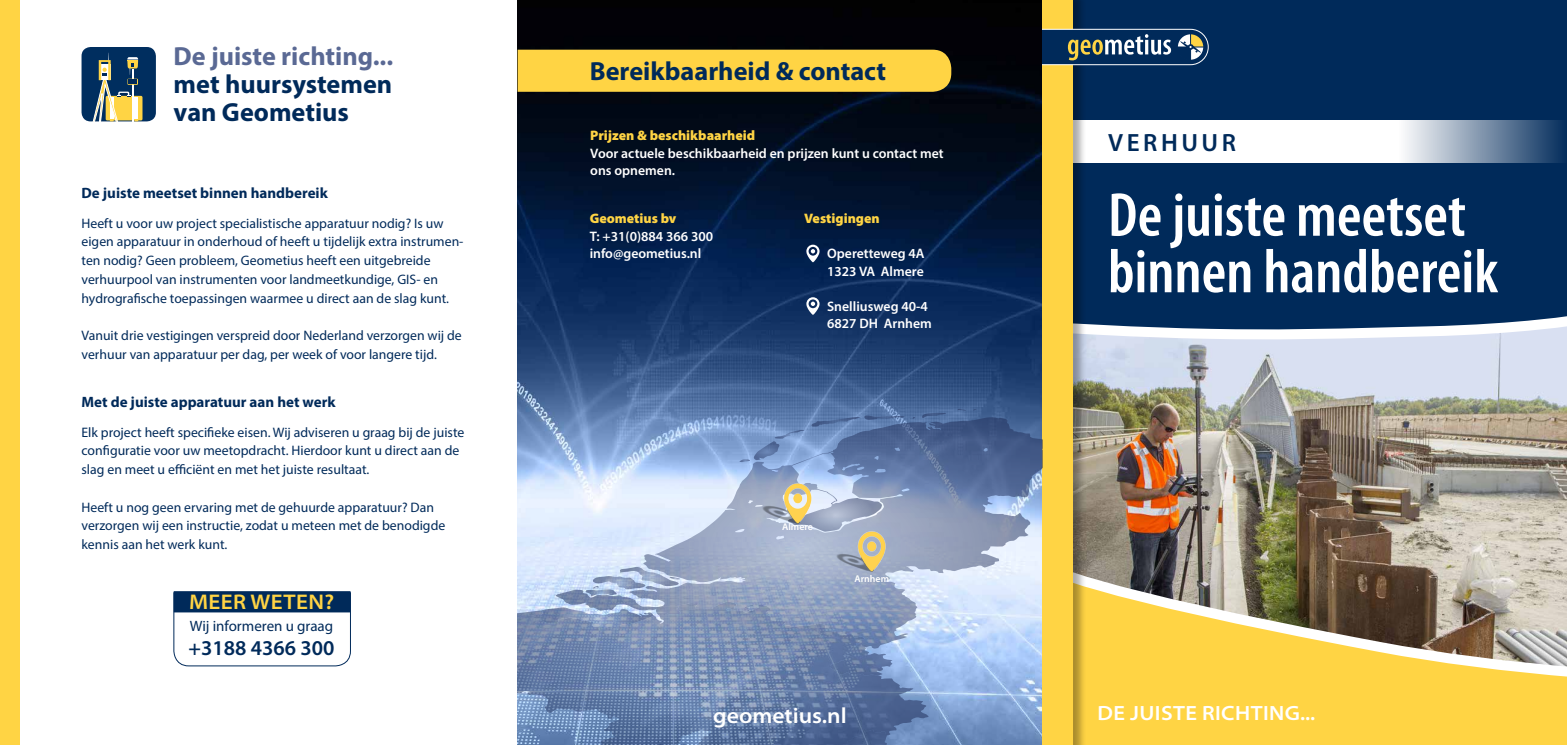
<style>
.page{position:relative;width:1567px;height:745px;background:#fff}
.page>*{position:absolute;margin:0;border:0;box-sizing:border-box;transform-origin:0 0}
.t1{font:600 condensed 62.5px/56.5px "Myriad Pro";color:#fff}
.t2{font:700 26.25px/27.9px "Myriad Pro";color:#002a5a}
.t3{font:700 26.25px "Myriad Pro";color:#5a6994}
.t4{font:600 25px "Myriad Pro";letter-spacing:.14em;color:#002a5a}
.t5{font:600 semi-expanded 21.88px "Myriad Pro";color:#fff}
.t6{font:600 semi-expanded 21.25px "Myriad Pro";letter-spacing:.02em;color:#ffd444}
.t7{font:600 21.12px "Myriad Pro";color:#002a5a}
.t8{font:600 semi-expanded 20.62px "Myriad Pro";letter-spacing:.02em;color:#fff}
.t9{font:700 15px "Myriad Pro";color:#002a5a}
.t10{font:15px "Myriad Pro";color:#002a5a}
.t11{font:13.75px/18.8px "Myriad Pro";color:#002a5a}
.t12{font:600 13.75px/17.5px "Myriad Pro";color:#fff}
.t13{font:900 13.75px "Myriad Pro";color:#ffd444}
.t14{font:600 9.88px "Myriad Pro";color:#fff}
</style>
<div class="page">
<img style="left:1087px;top:345px;width:479px;height:190px">
<svg style="left:1087px;top:535px;width:479px;height:209px;background:#cbb161"></svg>
<div style="left:1087px;top:0;width:479px;height:345px;background:#002a5a"></div>
<img style="left:517px;top:0;width:525px;height:744px">
<div style="left:517px;top:50px;width:434px;height:42px;background:#ffd444"></div>
<svg style="left:1087px;top:120px;width:479px;height:43px"></svg>
<div style="left:1042px;top:0;width:45px;height:744px;background:#000;opacity:.33"></div>
<div style="left:1042px;top:0;width:30px;height:744px;background:#ffd444"></div>
<svg style="left:1042px;top:29px;width:166px;height:36px;background:#3d5a74"></svg>
<svg style="left:826px;top:729px;width:115px;height:15px;background:#5873a2"></svg>
<svg style="left:739px;top:408px;width:246px;height:123px;background:#778eb6"></svg>
<svg style="left:744px;top:604px;width:10px;height:4px"></svg>
<svg style="left:517px;top:566px;width:208px;height:128px;background:#8b9ec0"></svg>
<img style="left:757px;top:481px;width:61px;height:44px">
<img style="left:831px;top:529px;width:61px;height:44px">
<div style="left:81px;top:47px;width:75px;height:74px;background:#002e5f;border-radius:9px"></div>
<div style="left:106px;top:96px;width:36px;height:24px;background:#ffd444;border-radius:2px"></div>
<hr style="left:135px;top:97px;width:3px;height:22px;background:#fff">
<hr style="left:132px;top:74px;width:1px;height:47px;background:#fff">
<svg style="left:93px;top:53px;width:28px;height:68px"></svg>
<svg style="left:127px;top:57px;width:11px;height:27px"></svg>
<div style="left:0;top:0;width:20px;height:744px;background:#ffd444"></div>
<svg style="left:806px;top:244px;width:13px;height:18px"></svg>
<svg style="left:806px;top:297px;width:13px;height:17px"></svg>
<div style="left:174px;top:590px;width:176px;height:22px;background:#2a4d75"></div>
<svg style="left:173px;top:592px;width:178px;height:73px"></svg>
<h2 class="t3" style="left:174px;top:39px;width:221px">De juiste richting...</h2>
<h2 class="t2" style="left:174px;top:69px;width:220px">met huursystemen van Geometius</h2>
<p class="t9" style="left:81px;top:183px;width:248px">De juiste meetset binnen handbereik</p>
<p class="t11" style="left:81px;top:213px;width:383px">Heeft u voor uw project specialistische apparatuur nodig? Is uw eigen apparatuur in onderhoud of heeft u tijdelijk extra instrumen&shy;ten nodig? Geen probleem, Geometius heeft een uitgebreide verhuurpool van instrumenten voor landmeetkundige, GIS- en hydrografische toepassingen waarmee u direct aan de slag kunt.</p>
<p class="t11" style="left:81px;top:326px;width:382px">Vanuit drie vestigingen verspreid door Nederland verzorgen wij de verhuur van apparatuur per dag, per week of voor langere tijd.</p>
<p class="t9" style="left:81px;top:392px;width:255px">Met de juiste apparatuur aan het werk</p>
<p class="t11" style="left:81px;top:422px;width:384px">Elk project heeft specifieke eisen. Wij adviseren u graag bij de juiste configuratie voor uw meetopdracht. Hierdoor kunt u direct aan de slag en meet u efficiënt en met het juiste resultaat.</p>
<p class="t11" style="left:81px;top:497px;width:365px">Heeft u nog geen ervaring met de gehuurde apparatuur? Dan verzorgen wij een instructie, zodat u meteen met de benodigde kennis aan het werk kunt.</p>
<h3 class="t6" style="left:189px;top:589px;width:147px">MEER WETEN?</h3>
<p class="t10" style="left:190px;top:616px;width:145px">Wij informeren u graag</p>
<h3 class="t7" style="left:188px;top:634px;width:147px">+3188 4366 300</h3>
<h2 class="t2" style="left:589px;top:56px;width:298px">Bereikbaarheid &amp; contact</h2>
<p class="t13" style="left:590px;top:126px;width:166px">Prijzen &amp; beschikbaarheid</p>
<p class="t12" style="left:590px;top:144px;width:355px">Voor actuele beschikbaarheid en prijzen kunt u contact met ons opnemen.</p>
<p class="t13" style="left:589px;top:209px;width:88px">Geometius bv</p>
<p class="t12" style="left:589px;top:227px;width:125px">T: +31(0)884 366 300 info@geometius.nl</p>
<p class="t13" style="left:804px;top:209px;width:77px">Vestigingen</p>
<p class="t12" style="left:827px;top:244px;width:99px">Operetteweg 4A<br>1323 VA Almere</p>
<p class="t12" style="left:827px;top:297px;width:106px">Snelliusweg 40-4<br>6827 DH Arnhem</p>
<p class="t14" style="left:782px;top:520px;width:32px">Almere</p>
<p class="t14" style="left:854px;top:571px;width:36px">Arnhem</p>
<h3 class="t5" style="left:713px;top:702px;width:135px">geometius.nl</h3>
<h3 class="t4" style="left:1108px;top:127px;width:129px">VERHUUR</h3>
<h1 class="t1" style="left:1107px;top:185px;width:392px">De juiste meetset binnen handbereik</h1>
<h3 class="t8" style="left:1097px;top:701px;width:219px">DE JUISTE RICHTING...</h3>
</div>
